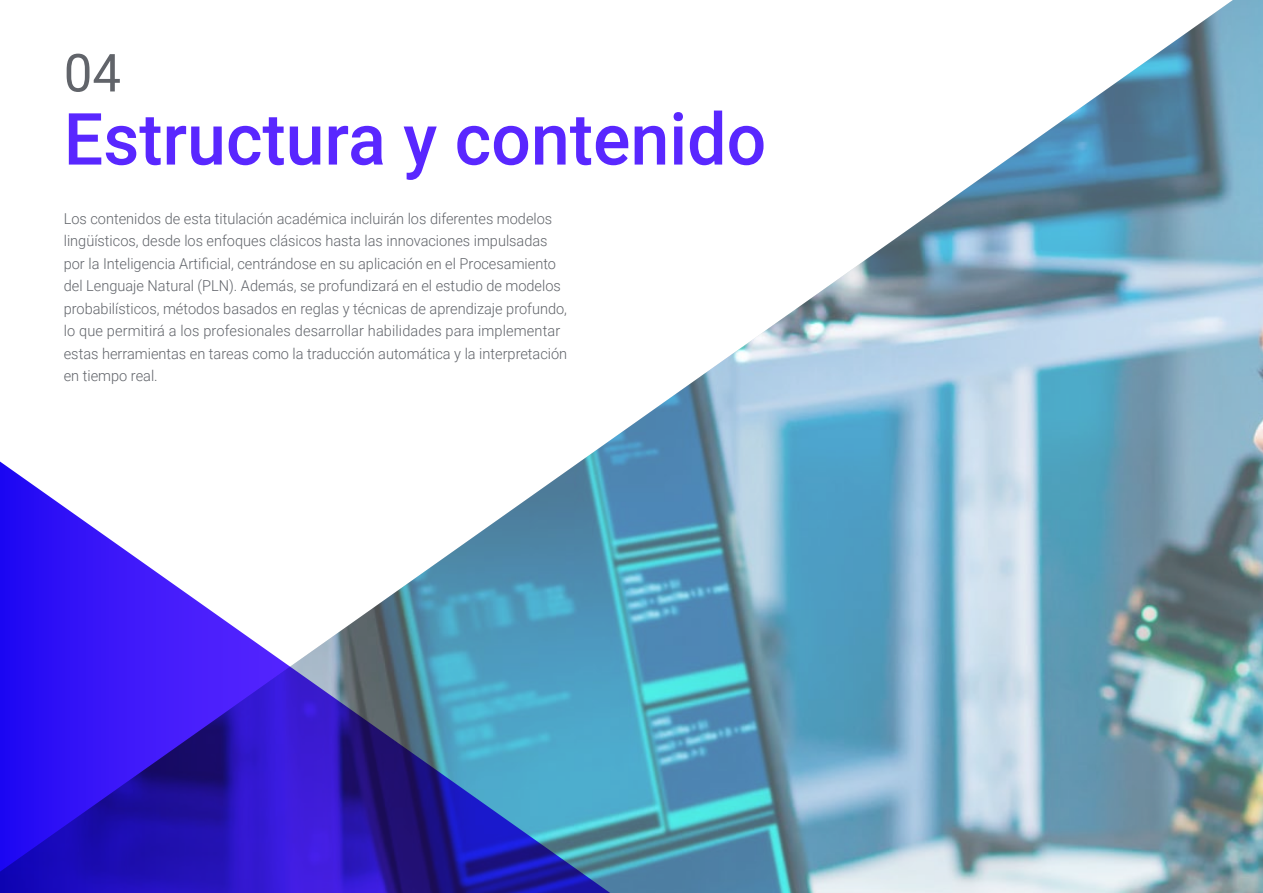
<style>
.page{position:relative;width:1263px;height:893px;background:#fff}
.page>*{position:absolute;margin:0;border:0;box-sizing:border-box;transform-origin:0 0}
.t1{font:500 72px "Roboto";color:#5927ff}
.t2{font:52.5px "Roboto";color:#61646a}
.t3{font:300 15px/22.5px "Roboto";color:#61646a}
</style>
<div class="page">
<img style="left:602px;top:0;width:661px;height:893px">
<svg style="left:0;top:446px;width:640px;height:447px"></svg>
<h2 class="t2" style="left:64px;top:36px;width:59px">04</h2>
<h1 class="t1" style="left:64px;top:89px;width:704px">Estructura y contenido</h1>
<p class="t3" style="left:64px;top:207px;width:505px">Los contenidos de esta titulación académica incluirán los diferentes modelos lingüísticos, desde los enfoques clásicos hasta las innovaciones impulsadas por la Inteligencia Artificial, centrándose en su aplicación en el Procesamiento del Lenguaje Natural (PLN). Además, se profundizará en el estudio de modelos probabilísticos, métodos basados en reglas y técnicas de aprendizaje profundo, lo que permitirá a los profesionales desarrollar habilidades para implementar estas herramientas en tareas como la traducción automática y la interpretación en tiempo real.</p>
</div>
